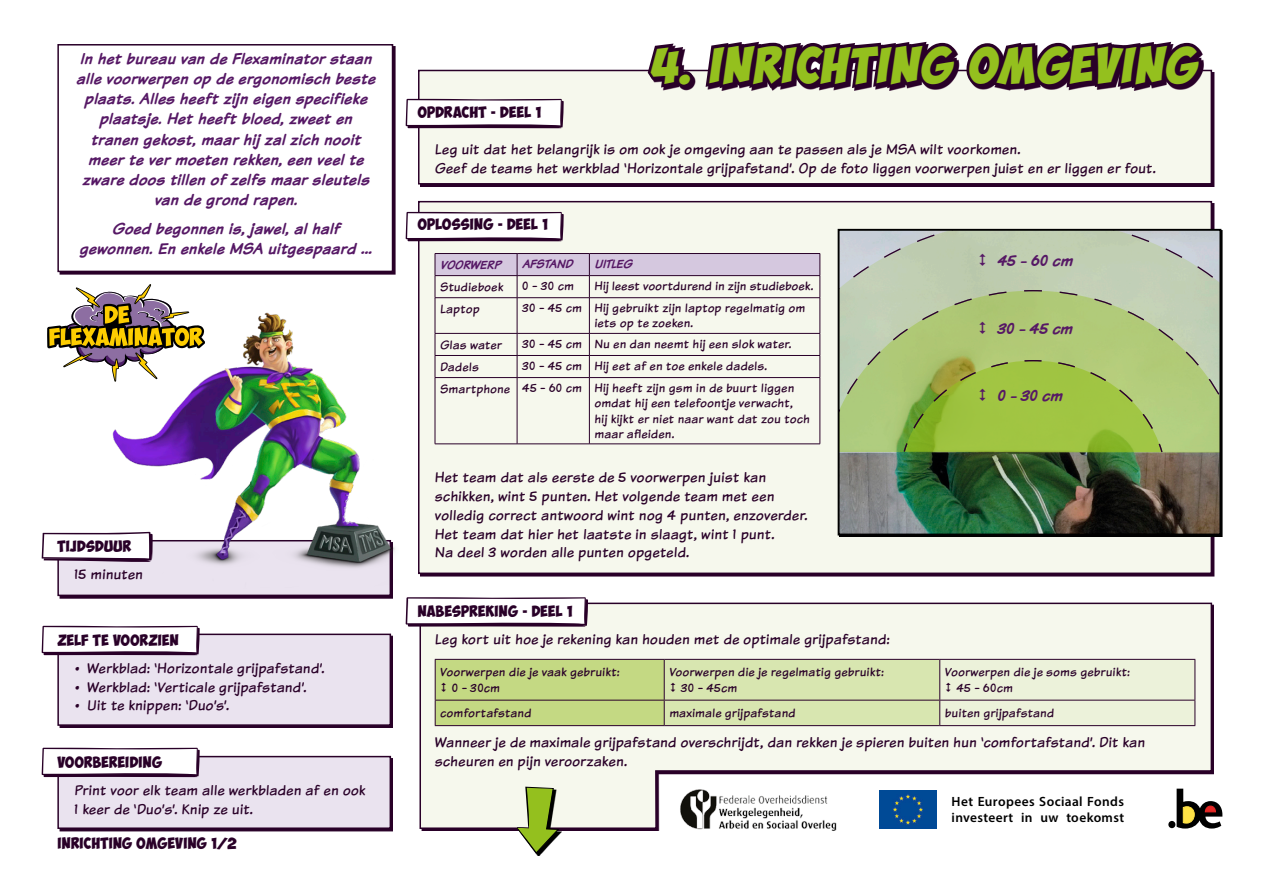
<style>
.page{position:relative;width:1263px;height:893px;background:#fff}
.page>*{position:absolute;margin:0;border:0;box-sizing:border-box;transform-origin:0 0}
.grote_titel{font:36px "Obelix Pro";color:#94c01e}
.uitleg_in_witte_kade{font:italic 700 16.95px "Komika Text";letter-spacing:.02em;color:#561865}
.inleidende_tekst{font:italic 700 16.8px/20.1px "Komika Text";letter-spacing:.035em;color:#561865;text-align:center}
.doorlopende_tekst{font:15px/18.8px "Komika Text";letter-spacing:.02em;color:#290028}
.titel{font:600 13.5px/16.2px "Myriad Pro";letter-spacing:.025em;color:#000}
.tabel{font:12.75px/15.3px "Komika Text";letter-spacing:.025em;color:#290028}
.tabel_titel{font:italic 700 12.75px "Komika Text";letter-spacing:.025em;color:#561865}
.titel-2{font:11.25px "Obelix Pro";letter-spacing:.02em;color:#290028}
</style>
<div class="page">
<div style="left:59px;top:542px;width:334px;height:56px;background:#290028"></div>
<div style="left:58px;top:541px;width:332px;height:54px;background:#eae3ef"></div>
<div style="left:57px;top:540px;width:334px;height:56px;border:2px solid #290028"></div>
<svg style="left:419px;top:602px;width:794px;height:228px"></svg>
<div style="left:59px;top:636px;width:334px;height:92px;background:#290028"></div>
<div style="left:58px;top:634px;width:332px;height:91px;background:#eae3ef"></div>
<div style="left:57px;top:634px;width:334px;height:92px;border:2px solid #290028"></div>
<div style="left:57px;top:44px;width:336px;height:228px;border:2px solid #290028"></div>
<div style="left:59px;top:758px;width:334px;height:73px;background:#290028"></div>
<div style="left:58px;top:757px;width:332px;height:71px;background:#eae3ef"></div>
<div style="left:57px;top:756px;width:334px;height:73px;border:2px solid #290028"></div>
<div style="left:419px;top:70px;width:792px;height:114px;background:#f6f8ed"></div>
<div style="left:418px;top:70px;width:794px;height:115px;border:2px solid #290028"></div>
<div style="left:419px;top:202px;width:792px;height:371px;background:#f6f8ed"></div>
<div style="left:418px;top:201px;width:794px;height:373px;border:2px solid #290028"></div>
<div style="left:1168px;top:821px;width:7px;height:7px;background:#000;border-radius:50%"></div>
<svg style="left:1176px;top:789px;width:46px;height:39px"></svg>
<img style="left:679px;top:788px;width:159px;height:43px">
<img style="left:880px;top:790px;width:57px;height:38px">
<img style="left:112px;top:312px;width:283px;height:276px">
<svg style="left:47px;top:284px;width:158px;height:98px"></svg>
<svg style="left:42px;top:532px;width:111px;height:30px"></svg>
<svg style="left:41px;top:626px;width:161px;height:31px"></svg>
<svg style="left:41px;top:748px;width:161px;height:31px"></svg>
<svg style="left:405px;top:99px;width:159px;height:31px;background:#d9d2d8"></svg>
<svg style="left:405px;top:212px;width:159px;height:31px;background:#d9d2d8"></svg>
<svg style="left:405px;top:597px;width:186px;height:32px"></svg>
<hr style="left:435px;top:297px;width:82px;height:1px;background:#290028">
<hr style="left:435px;top:298px;width:1px;height:35px;background:#290028">
<hr style="left:517px;top:297px;width:72px;height:1px;background:#290028">
<hr style="left:517px;top:298px;width:1px;height:35px;background:#290028">
<hr style="left:589px;top:297px;width:231px;height:1px;background:#290028">
<hr style="left:589px;top:298px;width:1px;height:35px;background:#290028">
<hr style="left:820px;top:298px;width:1px;height:35px;background:#290028">
<hr style="left:435px;top:333px;width:82px;height:1px;background:#290028">
<hr style="left:517px;top:333px;width:72px;height:1px;background:#290028">
<hr style="left:589px;top:333px;width:231px;height:1px;background:#290028">
<hr style="left:435px;top:355px;width:82px;height:1px;background:#290028">
<svg style="left:435px;top:334px;width:1px;height:43px"></svg>
<hr style="left:517px;top:355px;width:72px;height:1px;background:#290028">
<svg style="left:517px;top:334px;width:1px;height:43px"></svg>
<hr style="left:589px;top:355px;width:231px;height:1px;background:#290028">
<svg style="left:589px;top:334px;width:1px;height:43px"></svg>
<svg style="left:820px;top:334px;width:1px;height:43px"></svg>
<hr style="left:435px;top:377px;width:82px;height:1px;background:#290028">
<hr style="left:435px;top:378px;width:1px;height:66px;background:#290028">
<hr style="left:517px;top:377px;width:72px;height:1px;background:#290028">
<hr style="left:517px;top:378px;width:1px;height:66px;background:#290028">
<hr style="left:589px;top:377px;width:231px;height:1px;background:#290028">
<hr style="left:589px;top:378px;width:1px;height:66px;background:#290028">
<hr style="left:820px;top:378px;width:1px;height:66px;background:#290028">
<hr style="left:435px;top:444px;width:82px;height:1px;background:#290028">
<hr style="left:517px;top:444px;width:72px;height:1px;background:#290028">
<hr style="left:589px;top:444px;width:231px;height:1px;background:#290028">
<hr style="left:435px;top:253px;width:82px;height:1px;background:#290028">
<hr style="left:517px;top:253px;width:72px;height:1px;background:#290028">
<hr style="left:589px;top:253px;width:231px;height:1px;background:#290028">
<svg style="left:435px;top:254px;width:386px;height:43px"></svg>
<svg style="left:643px;top:41px;width:563px;height:50px"></svg>
<svg style="left:536px;top:789px;width:26px;height:67px"></svg>
<svg style="left:517px;top:787px;width:42px;height:67px;background:#a1b668"></svg>
<img style="left:841px;top:454px;width:377px;height:78px">
<div style="left:838px;top:229px;width:383px;height:306px;border:2px solid #000"></div>
<svg style="left:435px;top:659px;width:760px;height:67px;background:#d0daa9"></svg>
<svg style="left:839px;top:230px;width:381px;height:224px;background:#aec482"></svg>
<p class="inleidende_tekst" style="left:76px;top:48px;width:300px">In het bureau van de Flexaminator staan alle voorwerpen op de ergonomisch beste plaats. Alles heeft zijn eigen specifieke plaatsje. Het heeft bloed, zweet en tranen gekost, maar hij zal zich nooit meer te ver moeten rekken, een veel te zware doos tillen of zelfs maar sleutels van de grond rapen.</p>
<p class="inleidende_tekst" style="left:79px;top:218px;width:294px">Goed begonnen is, jawel, al half gewonnen. En enkele MSA uitgespaard …</p>
<p class="titel-2" style="left:57px;top:541px;width:75px">TIJDSDUUR</p>
<p class="doorlopende_tekst" style="left:74px;top:565px;width:70px">15 minuten</p>
<p class="titel-2" style="left:57px;top:635px;width:123px">ZELF TE VOORZIEN</p>
<p class="doorlopende_tekst" style="left:75px;top:658px;width:251px">• Werkblad: ‘Horizontale grijpafstand’.</p>
<p class="doorlopende_tekst" style="left:75px;top:677px;width:233px">• Werkblad: ‘Verticale grijpafstand’.</p>
<p class="doorlopende_tekst" style="left:75px;top:696px;width:155px">• Uit te knippen: ‘Duo’s’.</p>
<p class="titel-2" style="left:57px;top:758px;width:106px">VOORBEREIDING</p>
<p class="doorlopende_tekst" style="left:74px;top:781px;width:292px">Print voor elk team alle werkbladen af en ook<br>1 keer de ‘Duo’s’. Knip ze uit.</p>
<p class="titel-2" style="left:57px;top:838px;width:181px">INRICHTING OMGEVING 1/2</p>
<p class="grote_titel" style="left:649px;top:50px;width:557px">4. INRICHTING OMGEVING</p>
<p class="titel-2" style="left:418px;top:108px;width:125px">OPDRACHT - DEEL 1</p>
<p class="doorlopende_tekst" style="left:435px;top:139px;width:722px">Leg uit dat het belangrijk is om ook je omgeving aan te passen als je MSA wilt voorkomen.<br>Geef de teams het werkblad ‘Horizontale grijpafstand’. Op de foto liggen voorwerpen juist en er liggen er fout.</p>
<p class="titel-2" style="left:418px;top:220px;width:132px">OPLOSSING - DEEL 1</p>
<p class="tabel_titel" style="left:440px;top:256px;width:62px">VOORWERP</p>
<p class="tabel_titel" style="left:522px;top:256px;width:51px">AFSTAND</p>
<p class="tabel_titel" style="left:594px;top:256px;width:39px">UITLEG</p>
<p class="tabel" style="left:440px;top:279px;width:64px">Studieboek</p>
<p class="tabel" style="left:522px;top:278px;width:53px">0 - 30 cm</p>
<p class="tabel" style="left:594px;top:278px;width:220px">Hij leest voortdurend in zijn studieboek.</p>
<p class="tabel" style="left:440px;top:301px;width:41px">Laptop</p>
<p class="tabel" style="left:522px;top:300px;width:61px">30 - 45 cm</p>
<p class="tabel" style="left:594px;top:300px;width:212px">Hij gebruikt zijn laptop regelmatig om iets op te zoeken.</p>
<p class="tabel" style="left:440px;top:337px;width:63px">Glas water</p>
<p class="tabel" style="left:522px;top:336px;width:61px">30 - 45 cm</p>
<p class="tabel" style="left:594px;top:336px;width:198px">Nu en dan neemt hij een slok water.</p>
<p class="tabel" style="left:440px;top:359px;width:40px">Dadels</p>
<p class="tabel" style="left:522px;top:358px;width:61px">30 - 45 cm</p>
<p class="tabel" style="left:594px;top:358px;width:174px">Hij eet af en toe enkele dadels.</p>
<p class="tabel" style="left:440px;top:381px;width:71px">Smartphone</p>
<p class="tabel" style="left:522px;top:380px;width:61px">45 - 60 cm</p>
<p class="tabel" style="left:594px;top:380px;width:217px">Hij heeft zijn gsm in de buurt liggen omdat hij een telefoontje verwacht,<br>hij kijkt er niet naar want dat zou toch maar afleiden.</p>
<p class="doorlopende_tekst" style="left:435px;top:468px;width:374px">Het team dat als eerste de 5 voorwerpen juist kan schikken, wint 5 punten. Het volgende team met een volledig correct antwoord wint nog 4 punten, enzoverder.<br>Het team dat hier het laatste in slaagt, wint 1 punt.<br>Na deel 3 worden alle punten opgeteld.</p>
<p class="uitleg_in_witte_kade" style="left:997px;top:249px;width:77px">45 - 60 cm</p>
<p class="uitleg_in_witte_kade" style="left:997px;top:317px;width:77px">30 - 45 cm</p>
<p class="uitleg_in_witte_kade" style="left:997px;top:385px;width:66px">0 - 30 cm</p>
<p class="titel-2" style="left:418px;top:607px;width:157px">NABESPREKING - DEEL 1</p>
<p class="doorlopende_tekst" style="left:435px;top:630px;width:456px">Leg kort uit hoe je rekening kan houden met de optimale grijpafstand:</p>
<p class="tabel" style="left:452px;top:664px;width:169px;text-indent:-12px">Voorwerpen die je vaak gebruikt:<br>0 - 30cm</p>
<p class="tabel" style="left:681px;top:664px;width:204px;text-indent:-12px">Voorwerpen die je regelmatig gebruikt:<br>30 - 45cm</p>
<p class="tabel" style="left:956px;top:664px;width:175px;text-indent:-12px">Voorwerpen die je soms gebruikt:<br>45 - 60cm</p>
<p class="tabel" style="left:440px;top:705px;width:93px">comfortafstand</p>
<p class="tabel" style="left:669px;top:705px;width:128px">maximale grijpafstand</p>
<p class="tabel" style="left:945px;top:705px;width:111px">buiten grijpafstand</p>
<p class="doorlopende_tekst" style="left:435px;top:733px;width:712px">Wanneer je de maximale grijpafstand overschrijdt, dan rekken je spieren buiten hun ‘comfortafstand’. Dit kan scheuren en pijn veroorzaken.</p>
<p class="titel" style="left:951px;top:793px;width:174px">Het Europees Sociaal Fonds investeert in uw toekomst</p>
</div>
